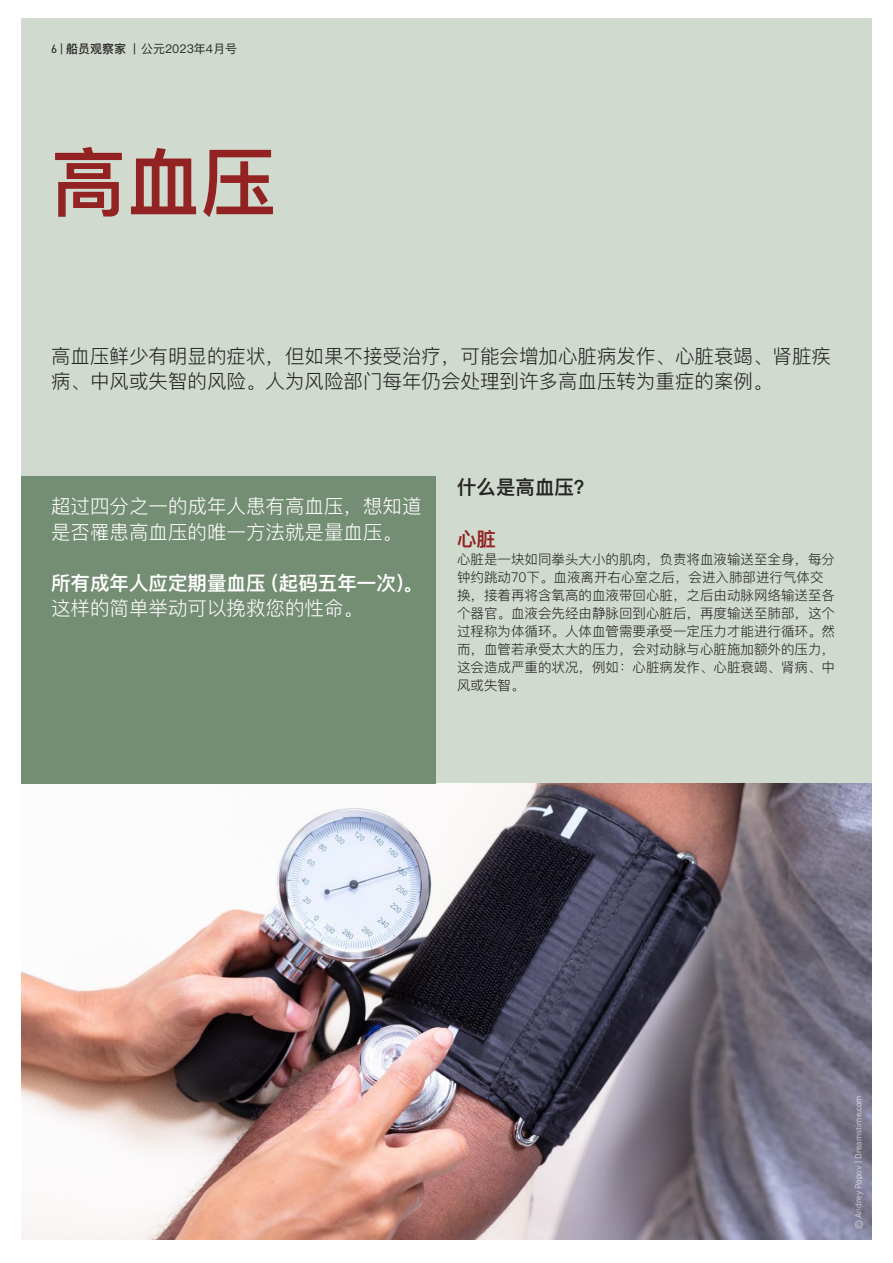
<style>
.page{position:relative;width:893px;height:1263px;background:#fff}
.page>*{position:absolute;margin:0;border:0;box-sizing:border-box;transform-origin:0 0}
.t1{font:600 75px "Ping Fang SC";color:#922322}
.t2{font:300 19.5px "Ping Fang SC";color:#272526}
.t3{font:300 19.5px/25.5px "Ping Fang SC";color:#fff}
.t4{font:600 19.5px/25.5px "Ping Fang SC";color:#fff}
.t5{font:600 19.5px "Ping Fang SC";color:#272526}
.t6{font:600 19.5px "Ping Fang SC";color:#922322}
.t7{font:300 13.5px/18px "Ping Fang SC";color:#272526}
.t8{font:12px "Ping Fang SC";color:#272526}
.t9{font:9px "DIN2014";color:rgb(255 255 255/.6)}
.s1{font-family:"DIN2014"}
.s2{font-weight:500}
.s3{font-weight:300}
</style>
<div class="page">
<div style="left:21px;top:18px;width:851px;height:1221px;background:#d0dace"></div>
<img style="left:21px;top:784px;width:851px;height:455px">
<div style="left:21px;top:477px;width:415px;height:307px;background:#748e74"></div>
<p class="t8" style="left:51px;top:44px;width:188px"><span class="s1">6 |</span> <span class="s2">船员观察家</span> <span class="s1">|</span> 公元2023年4月号</p>
<p class="t1" style="left:51px;top:153px;width:226px">高血压</p>
<p class="t2" style="left:51px;top:348px;width:781px">高血压鲜少有明显的症状，但如果不接受治疗，可能会增加心脏病发作、心脏衰竭、肾脏疾</p>
<p class="t2" style="left:51px;top:373px;width:723px">病、中风或失智的风险。人为风险部门每年仍会处理到许多高血压转为重症的案例。</p>
<p class="t3" style="left:51px;top:496px;width:372px">超过四分之一的成年人患有高血压，想知道是否罹患高血压的唯一方法就是量血压。</p>
<p class="t4" style="left:51px;top:572px;width:373px">所有成年人应定期量血压（起码五年一次）。<span class="s3">这样的简单举动可以挽救您的性命。</span></p>
<p class="t5" style="left:457px;top:479px;width:138px">什么是高血压？</p>
<p class="t6" style="left:457px;top:531px;width:40px">心脏</p>
<p class="t7" style="left:457px;top:551px;width:379px">心脏是一块如同拳头大小的肌肉，负责将血液输送至全身，每分钟约跳动70下。血液离开右心室之后，会进入肺部进行气体交换，接着再将含氧高的血液带回心脏，之后由动脉网络输送至各个器官。血液会先经由静脉回到心脏后，再度输送至肺部，这个过程称为体循环。人体血管需要承受一定压力才能进行循环。然而，血管若承受太大的压力，会对动脉与心脏施加额外的压力，这会造成严重的状况，例如：心脏病发作、心脏衰竭、肾病、中风或失智。</p>
<p class="t9" style="left:853px;top:1229px;width:135px;rotate:-90deg">© Andrey Popov | Dreamstime.com</p>
</div>
